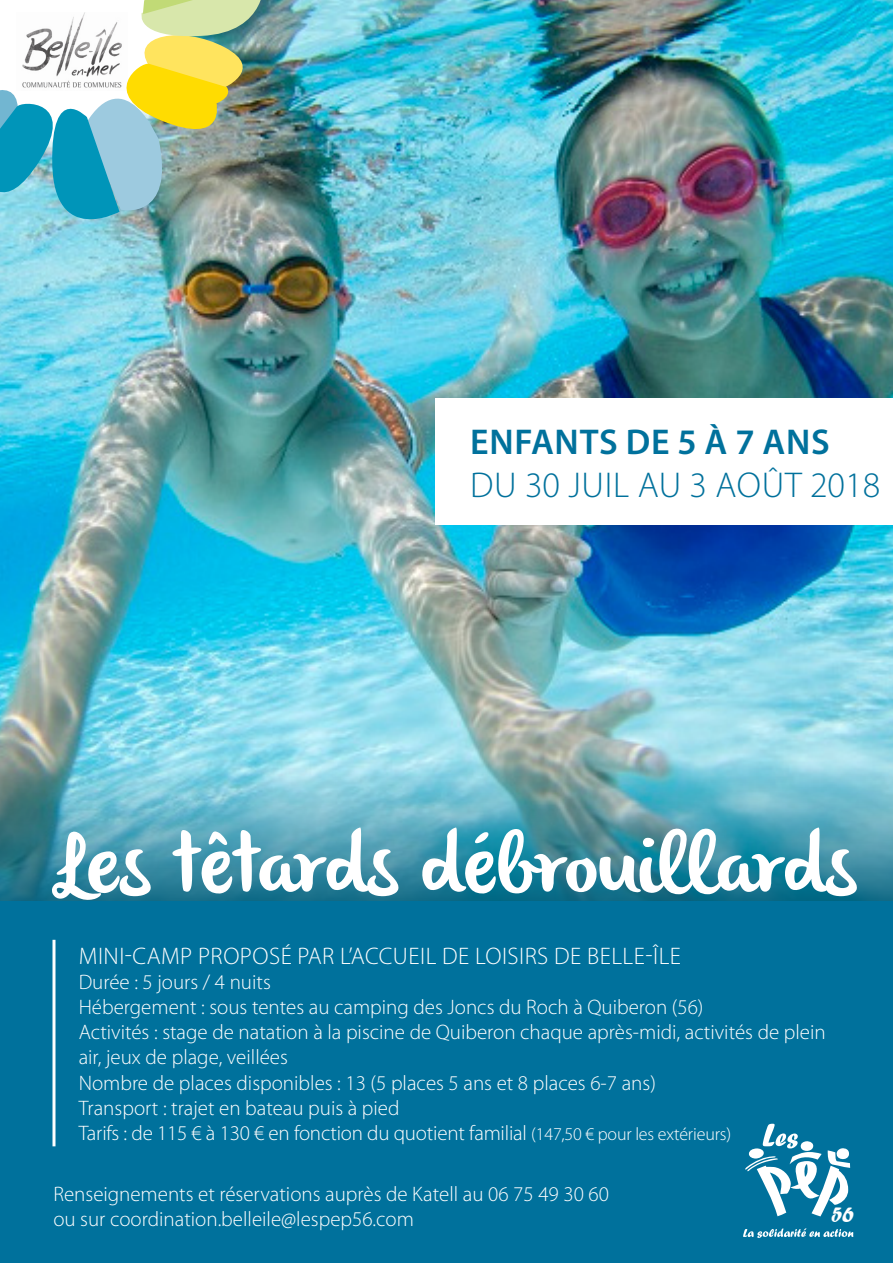
<style>
.page{position:relative;width:893px;height:1263px;background:#fff}
.page>*{position:absolute;margin:0;border:0;box-sizing:border-box;transform-origin:0 0}
.t1{font:84px "olivier";color:#fff}
.t2{font:300 36px "Myriad Pro";letter-spacing:.015em;color:#00719c}
.t3{font:600 36px "Myriad Pro";letter-spacing:.02em;color:#00719c}
.t4{font:300 24px "Myriad Pro";letter-spacing:.02em;color:#fff}
.t5{font:22.65px "Forte";color:#fff}
.t6{font:300 21px/25.2px "Myriad Pro";color:#fff}
.s1{font-size:18px}
</style>
<div class="page">
<img style="left:0;top:0;width:893px;height:760px">
<img style="left:0;top:760px;width:893px;height:141px">
<div style="left:0;top:901px;width:893px;height:362px;background:#00719c"></div>
<img style="left:0;top:0;width:274px;height:247px">
<svg style="left:52px;top:940px;width:4px;height:206px"></svg>
<svg style="left:743px;top:1228px;width:110px;height:10px"></svg>
<svg style="left:745px;top:1124px;width:105px;height:92px"></svg>
<div style="left:436px;top:398px;width:457px;height:127px;background:#fff"></div>
<p class="t3" style="left:470px;top:419px;width:361px">ENFANTS DE 5 À 7 ANS</p>
<p class="t2" style="left:470px;top:463px;width:411px">DU 30 JUIL AU 3 AOÛT 2018</p>
<p class="t1" style="left:54px;top:817px;width:804px">Les têtards débrouillards</p>
<p class="t4" style="left:79px;top:941px;width:604px">MINI-CAMP PROPOSÉ PAR L’ACCUEIL DE LOISIRS DE BELLE-ÎLE</p>
<p class="t6" style="left:79px;top:969px;width:194px">Durée : 5 jours / 4 nuits</p>
<p class="t6" style="left:79px;top:994px;width:626px">Hébergement : sous tentes au camping des Joncs du Roch à Quiberon (56)</p>
<p class="t6" style="left:79px;top:1019px;width:749px">Activités : stage de natation à la piscine de Quiberon chaque après-midi, activités de plein air, jeux de plage, veillées</p>
<p class="t6" style="left:79px;top:1070px;width:579px">Nombre de places disponibles : 13 (5 places 5 ans et 8 places 6-7 ans)</p>
<p class="t6" style="left:79px;top:1095px;width:322px">Transport : trajet en bateau puis à pied</p>
<p class="t6" style="left:79px;top:1120px;width:654px">Tarifs : de 115 € à 130 € en fonction du quotient familial <span class="s1">(147,50 € pour les extérieurs)</span></p>
<p class="t6" style="left:53px;top:1181px;width:557px">Renseignements et réservations auprès de Katell au 06 75 49 30 60</p>
<p class="t6" style="left:53px;top:1206px;width:362px">ou sur coordination.belleile@lespep56.com</p>
<p class="t5" style="left:831px;top:1201px;width:24px">56</p>
</div>
